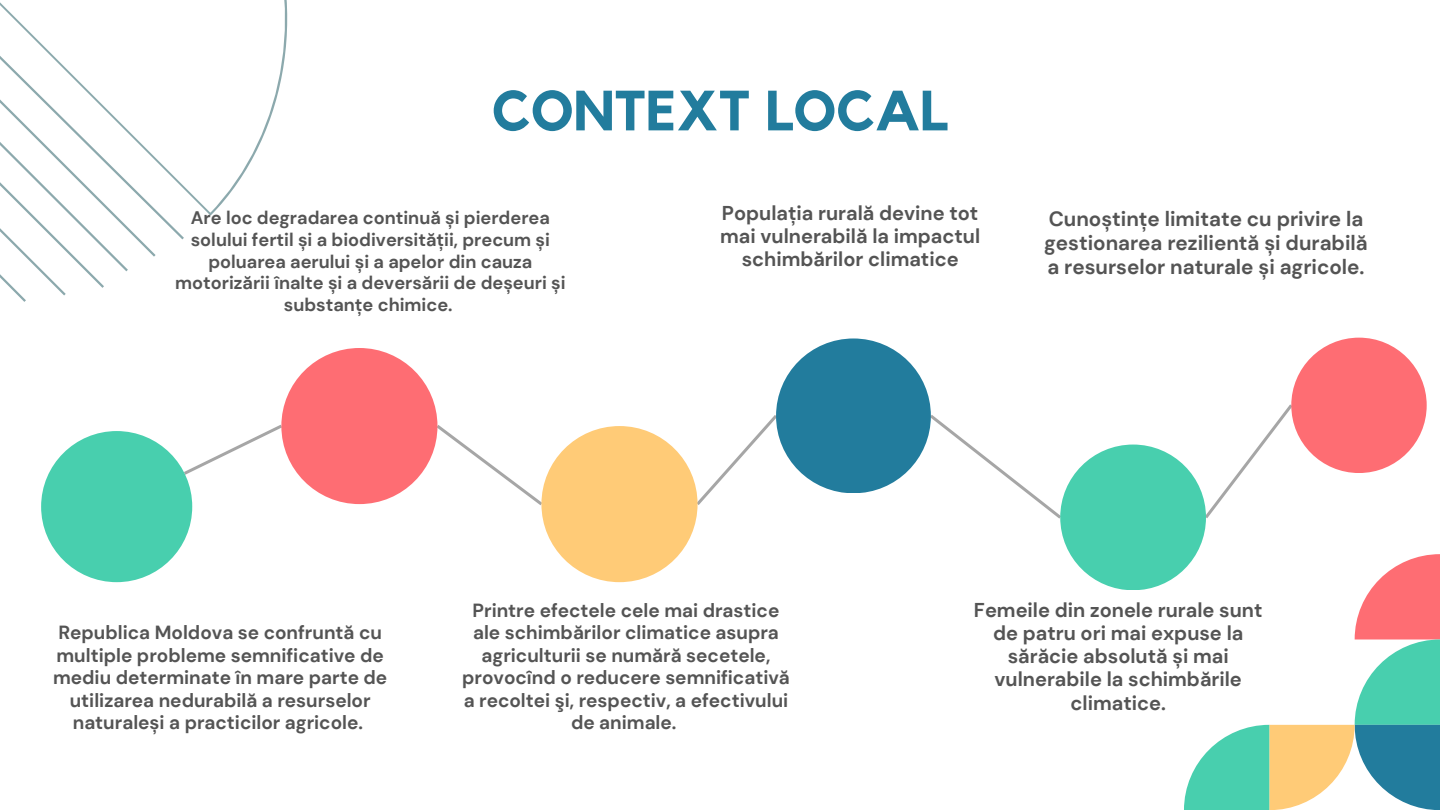
<style>
.page{position:relative;width:1440px;height:810px;background:#fff}
.page>*{position:absolute;margin:0;border:0;box-sizing:border-box;transform-origin:0 0}
.t1{font:700 56px "Kollektif";color:#227c9d}
.t2{font:700 20.6px/24px "DM Sans";color:#545454}
.t3{font:700 20px/23.2px "DM Sans";color:#545454;text-align:center}
.t4{font:700 19px/22.5px "DM Sans";color:#545454;text-align:center}
.t5{font:700 18.2px/21.8px "DM Sans";color:#545454;text-align:center}
</style>
<div class="page">
<svg style="left:181px;top:424px;width:100px;height:52px"></svg>
<svg style="left:698px;top:415px;width:82px;height:90px"></svg>
<svg style="left:1202px;top:404px;width:90px;height:114px"></svg>
<svg style="left:433px;top:422px;width:108px;height:83px"></svg>
<svg style="left:927px;top:415px;width:137px;height:104px"></svg>
<div style="left:41px;top:431px;width:151px;height:151px;background:#48cfae;border-radius:50%"></div>
<div style="left:281px;top:348px;width:156px;height:156px;background:#fe6d73;border-radius:50%"></div>
<div style="left:541px;top:426px;width:157px;height:156px;background:#ffcb77;border-radius:50%"></div>
<div style="left:776px;top:338px;width:155px;height:155px;background:#227c9d;border-radius:50%"></div>
<div style="left:1060px;top:445px;width:146px;height:145px;background:#48cfae;border-radius:50%"></div>
<div style="left:1291px;top:338px;width:136px;height:135px;background:#fe6d73;border-radius:50%"></div>
<svg style="left:186px;top:0;width:102px;height:216px"></svg>
<svg style="left:0;top:2px;width:186px;height:300px"></svg>
<svg style="left:1184px;top:554px;width:256px;height:256px"></svg>
<p class="t1" style="left:492px;top:85px;width:458px">CONTEXT LOCAL</p>
<p class="t5" style="left:175px;top:207px;width:392px">Are loc degradarea continuă și pierderea solului fertil și a biodiversității, precum și poluarea aerului și a apelor din cauza motorizării înalte și a deversării de deșeuri și substanțe chimice.</p>
<p class="t3" style="left:720px;top:201px;width:262px">Populația rurală devine tot mai vulnerabilă la impactul schimbărilor climatice</p>
<p class="t2" style="left:1044px;top:207px;width:325px">Cunoștințe limitate cu privire la gestionarea rezilientă și durabilă a resurselor naturale și agricole.</p>
<p class="t4" style="left:53px;top:621px;width:336px">Republica Moldova se confruntă cu multiple probleme semnificative de mediu determinate în mare parte de utilizarea nedurabilă a resurselor naturaleși a practicilor agricole.</p>
<p class="t4" style="left:462px;top:599px;width:329px">Printre efectele cele mai drastice ale schimbărilor climatice asupra agriculturii se numără secetele, provocînd o reducere semnificativă a recoltei şi, respectiv, a efectivului de animale.</p>
<p class="t3" style="left:974px;top:598px;width:290px">Femeile din zonele rurale sunt de patru ori mai expuse la sărăcie absolută și mai vulnerabile la schimbările climatice.</p>
</div>
